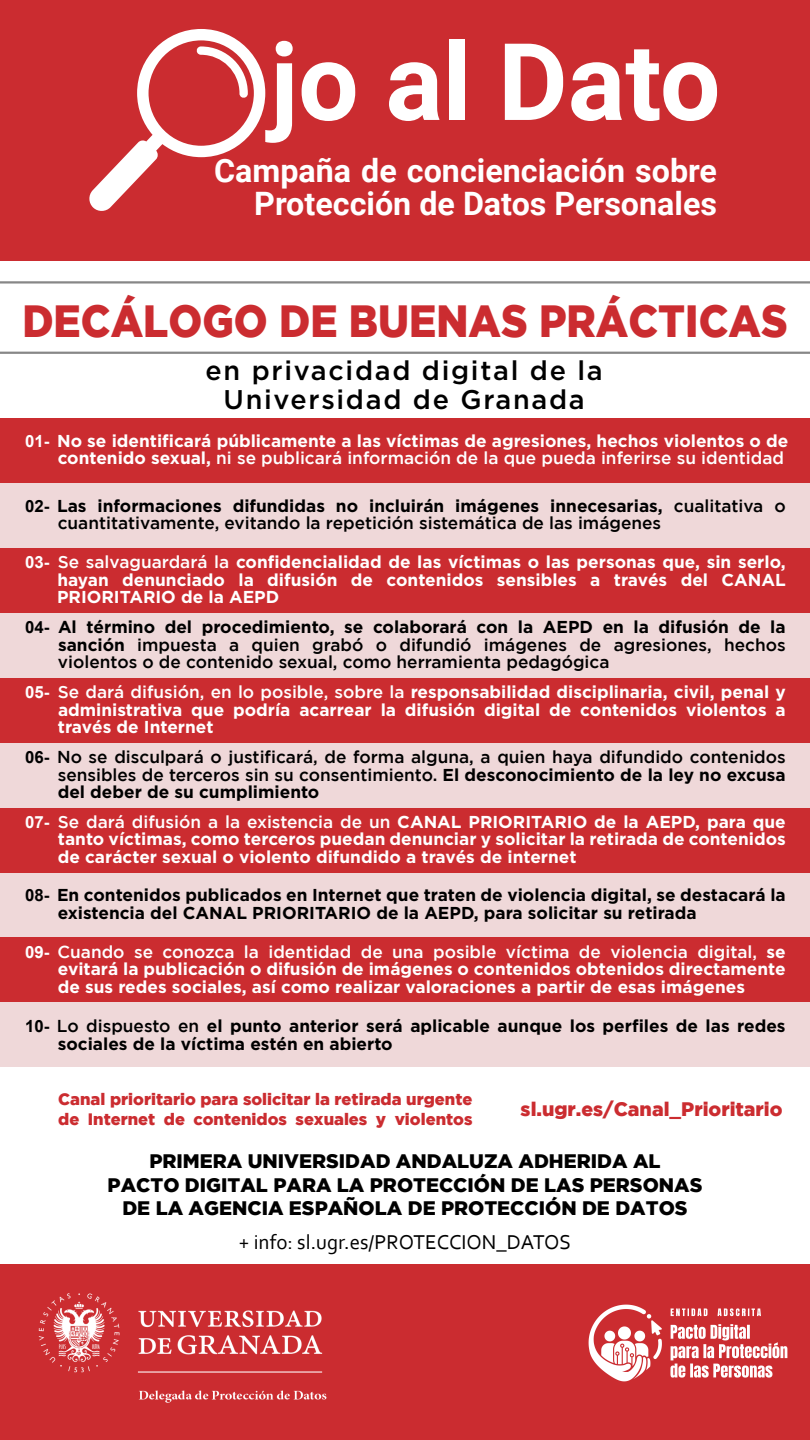
<style>
.page{position:relative;width:810px;height:1440px;background:#fff}
.page>*{position:absolute;margin:0;border:0;box-sizing:border-box;transform-origin:0 0}
.t1{font:700 107.25px "Roboto";color:#fff}
.t2{font:900 45px "Gotham";color:#cb2c30;scale:.91 1}
.t3{font:700 32.25px/33px "Roboto";color:#fff;text-align:right}
.t4{font:500 27px/28.5px "Gotham";letter-spacing:.065em;color:#000;text-align:center}
.t5{font:21px "Corbel";color:#000}
.t6{font:900 19.5px/23.4px "Gotham";color:#000;text-align:center}
.t7{font:900 19.5px "Gotham";color:#cb2c30}
.t8{font:700 17.25px/17.2px "Gotham";color:#fff;text-align:justify}
.t9{font:500 17.25px/17.2px "Gotham";color:#000;text-align:justify}
.t10{font:700 17.25px/17.2px "Gotham";color:#000}
.t11{font:700 16.8px "Arial";color:#fff}
.t12{font:700 16.8px "Arial";color:#000}
.t13{font:900 16.5px/19.8px "Gotham";color:#cb2c30}
.s1{font-family:"Arial";font-size:16.8px}
.s2{font-weight:500}
.s3{font-family:"Arial";font-weight:700;font-size:16.8px}
.s4{font-weight:700}
</style>
<div class="page">
<div style="left:0;top:1264px;width:810px;height:176px;background:#cb2c30"></div>
<img style="left:570px;top:1284px;width:235px;height:118px">
<svg style="left:0;top:281px;width:810px;height:73px"></svg>
<div style="left:0;top:418px;width:810px;height:65px;background:#cb2c30"></div>
<div style="left:0;top:483px;width:810px;height:65px;background:#efd8d9"></div>
<div style="left:0;top:548px;width:810px;height:65px;background:#cb2c30"></div>
<div style="left:0;top:613px;width:810px;height:65px;background:#efd8d9"></div>
<div style="left:0;top:678px;width:810px;height:65px;background:#cb2c30"></div>
<div style="left:0;top:743px;width:810px;height:65px;background:#efd8d9"></div>
<div style="left:0;top:808px;width:810px;height:65px;background:#cb2c30"></div>
<div style="left:0;top:873px;width:810px;height:64px;background:#efd8d9"></div>
<div style="left:0;top:937px;width:810px;height:65px;background:#cb2c30"></div>
<div style="left:0;top:1002px;width:810px;height:65px;background:#efd8d9"></div>
<div style="left:0;top:0;width:810px;height:260px;background:#cb2c30"></div>
<svg style="left:89px;top:29px;width:176px;height:182px"></svg>
<h1 class="t1" style="left:270px;top:7px;width:452px">jo al Dato</h1>
<h3 class="t3" style="left:214px;top:152px;width:504px">Campaña de concienciación sobre<br>Protección de Datos Personales</h3>
<h2 class="t2" style="left:22px;top:295px;width:843px">DECÁLOGO DE BUENAS PRÁCTICAS</h2>
<h3 class="t4" style="left:206px;top:356px;width:399px">en privacidad digital de la<br>Universidad de Granada</h3>
<p class="t8" style="left:25px;top:431px;width:765px;text-align:right"><span class="s1">01-</span> No se identificará públicamente a las víctimas de agresiones, hechos violentos o de contenido sexual, <span class="s2">ni se publicará información de la que pueda inferirse su identidad</span></p>
<p class="t9" style="left:58px;top:496px;width:730px;text-indent:-33px"><span class="s3">02-</span> <span class="s4">Las informaciones difundidas no incluirán imágenes innecesarias,</span> cualitativa o cuantitativamente, evitando la repetición sistemática de las imágenes</p>
<p class="t8" style="left:57px;top:553px;width:730px"><span class="s2">Se salvaguardará la</span> confidencialidad de las víctimas o las personas que, sin serlo, hayan denunciado la difusión de contenidos sensibles a través del CANAL PRIORITARIO de la AEPD</p>
<p class="t9" style="left:58px;top:618px;width:729px"><span class="s4">Al término del procedimiento, se colaborará con la AEPD en la difusión de la sanción</span> impuesta a quien grabó o difundió imágenes de agresiones, hechos violentos o de contenido sexual, como herramienta pedagógica</p>
<p class="t8" style="left:58px;top:683px;width:729px"><span class="s2">Se dará difusión, en lo posible, sobre la</span> responsabilidad disciplinaria, civil, penal y administrativa que podría acarrear la difusión digital de contenidos violentos a través de Internet</p>
<p class="t9" style="left:58px;top:748px;width:730px;text-indent:-33px"><span class="s3">06-</span> No se disculpará o justificará, de forma alguna, a quien haya difundido contenidos sensibles de terceros sin su consentimiento. <span class="s4">El desconocimiento de la ley no excusa del deber de su cumplimiento</span></p>
<p class="t8" style="left:58px;top:813px;width:730px"><span class="s2">Se dará difusión a la existencia de un</span> CANAL PRIORITARIO de la AEPD, para que tanto víctimas, como terceros puedan denunciar y solicitar la retirada de contenidos de carácter sexual o violento difundido a través de internet</p>
<p class="t11" style="left:25px;top:550px;width:26px">03-</p>
<p class="t12" style="left:25px;top:616px;width:26px">04-</p>
<p class="t11" style="left:25px;top:681px;width:26px">05-</p>
<p class="t11" style="left:25px;top:810px;width:26px">07-</p>
<p class="t10" style="left:58px;top:886px;width:730px;text-indent:-33px"><span class="s1">08-</span> En contenidos publicados en Internet que traten de violencia digital, se destacará la existencia del CANAL PRIORITARIO de la AEPD, para solicitar su retirada</p>
<p class="t11" style="left:25px;top:940px;width:26px">09-</p>
<p class="t8" style="left:57px;top:943px;width:730px"><span class="s2">Cuando se conozca la identidad de una posible víctima de violencia digital,</span> se evitará la publicación o difusión de imágenes o contenidos obtenidos directamente de sus redes sociales, así como realizar valoraciones a partir de esas imágenes</p>
<p class="t10" style="left:25px;top:1017px;width:762px"><span class="s1">10-</span> <span class="s2">Lo dispuesto en</span> el punto anterior será aplicable aunque los perfiles de las redes</p>
<p class="t10" style="left:58px;top:1035px;width:336px">sociales de la víctima estén en abierto</p>
<p class="t13" style="left:58px;top:1089px;width:416px">Canal prioritario para solicitar la retirada urgente de Internet de contenidos sexuales y violentos</p>
<p class="t7" style="left:521px;top:1098px;width:263px">sl.ugr.es/Canal_Prioritario</p>
<p class="t6" style="left:108px;top:1149px;width:596px">PRIMERA UNIVERSIDAD ANDALUZA ADHERIDA AL<br>PACTO DIGITAL PARA LA PROTECCIÓN DE LAS PERSONAS<br>DE LA AGENCIA ESPAÑOLA DE PROTECCIÓN DE DATOS</p>
<p class="t5" style="left:239px;top:1229px;width:334px">+ info: sl.ugr.es/PROTECCION_DATOS</p>
</div>
